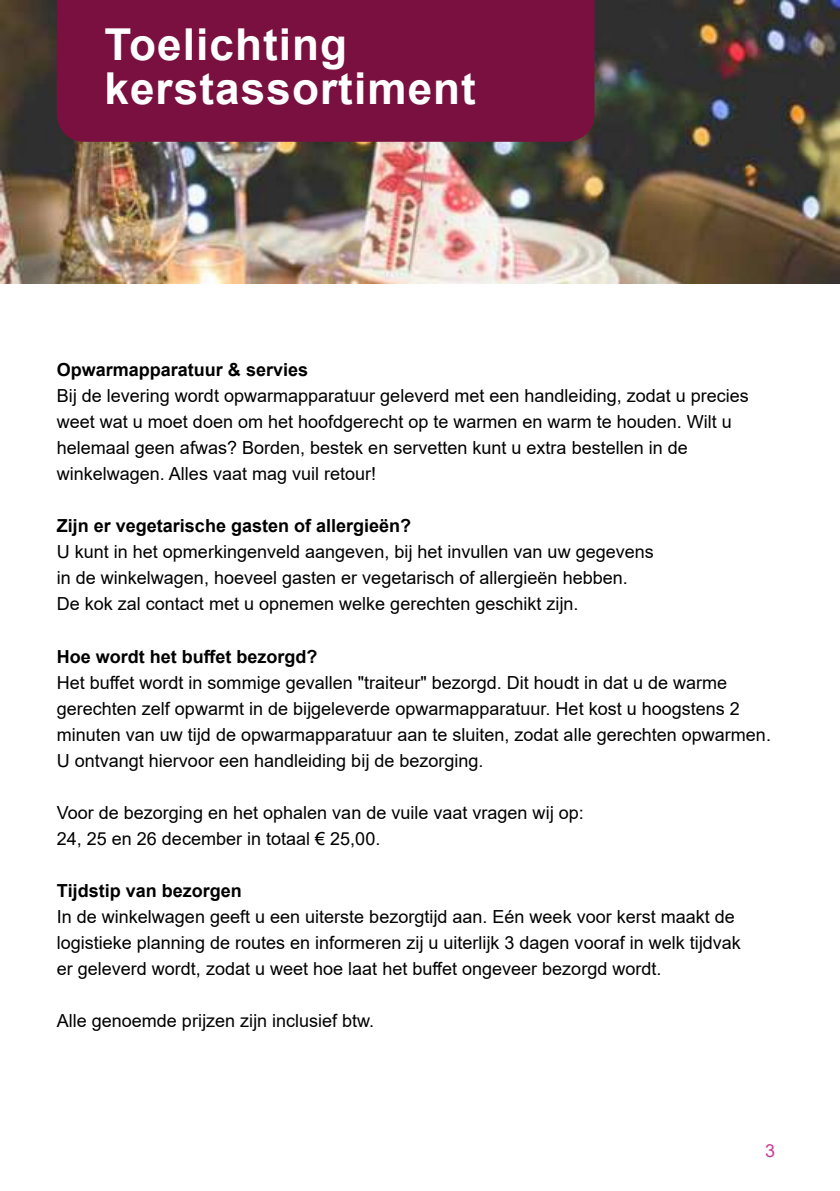
<style>
.page{position:relative;width:840px;height:1191px;background:#fff}
.page>*{position:absolute;margin:0;border:0;box-sizing:border-box;transform-origin:0 0}
.t1{font:700 44px/44px "Arial";letter-spacing:.025em;color:#fff}
.t2{font:18px/26px "Arial";color:#000}
.t3{font:700 18px "Arial";color:#000}
.t4{font:18px "Arial";color:#cc3b95}
</style>
<div class="page">
<img style="left:0;top:0;width:839px;height:283px">
<div style="left:57px;top:0;width:537px;height:142px;background:#7a103f"></div>
<h1 class="t1" style="left:104px;top:23px;width:373px">Toelichting kerstassortiment</h1>
<p class="t3" style="left:57px;top:357px;width:253px">Opwarmapparatuur &amp; servies</p>
<p class="t2" style="left:57px;top:383px;width:693px">Bĳ de levering wordt opwarmapparatuur geleverd met een handleiding, zodat u precies weet wat u moet doen om het hoofdgerecht op te warmen en warm te houden. Wilt u helemaal geen afwas? Borden, bestek en servetten kunt u extra bestellen in de winkelwagen. Alles vaat mag vuil retour!</p>
<p class="t3" style="left:57px;top:513px;width:356px">Zĳn er vegetarische gasten of allergieën?</p>
<p class="t2" style="left:57px;top:539px;width:598px">U kunt in het opmerkingenveld aangeven, bĳ het invullen van uw gegevens in de winkelwagen, hoeveel gasten er vegetarisch of allergieën hebben.<br>De kok zal contact met u opnemen welke gerechten geschikt zĳn.</p>
<p class="t3" style="left:57px;top:643px;width:262px">Hoe wordt het buffet bezorgd?</p>
<p class="t2" style="left:57px;top:669px;width:715px">Het buffet wordt in sommige gevallen "traiteur" bezorgd. Dit houdt in dat u de warme gerechten zelf opwarmt in de bĳgeleverde opwarmapparatuur. Het kost u hoogstens 2 minuten van uw tĳd de opwarmapparatuur aan te sluiten, zodat alle gerechten opwarmen.<br>U ontvangt hiervoor een handleiding bĳ de bezorging.</p>
<p class="t2" style="left:57px;top:799px;width:528px">Voor de bezorging en het ophalen van de vuile vaat vragen wĳ op:<br>24, 25 en 26 december in totaal € 25,00.</p>
<p class="t3" style="left:57px;top:877px;width:187px">Tĳdstip van bezorgen</p>
<p class="t2" style="left:57px;top:903px;width:685px">In de winkelwagen geeft u een uiterste bezorgtĳd aan. Eén week voor kerst maakt de logistieke planning de routes en informeren zĳ u uiterlĳk 3 dagen vooraf in welk tĳdvak er geleverd wordt, zodat u weet hoe laat het buffet ongeveer bezorgd wordt.</p>
<p class="t2" style="left:57px;top:1007px;width:319px">Alle genoemde prĳzen zĳn inclusief btw.</p>
<p class="t4" style="left:764px;top:1138px;width:12px">3</p>
</div>
